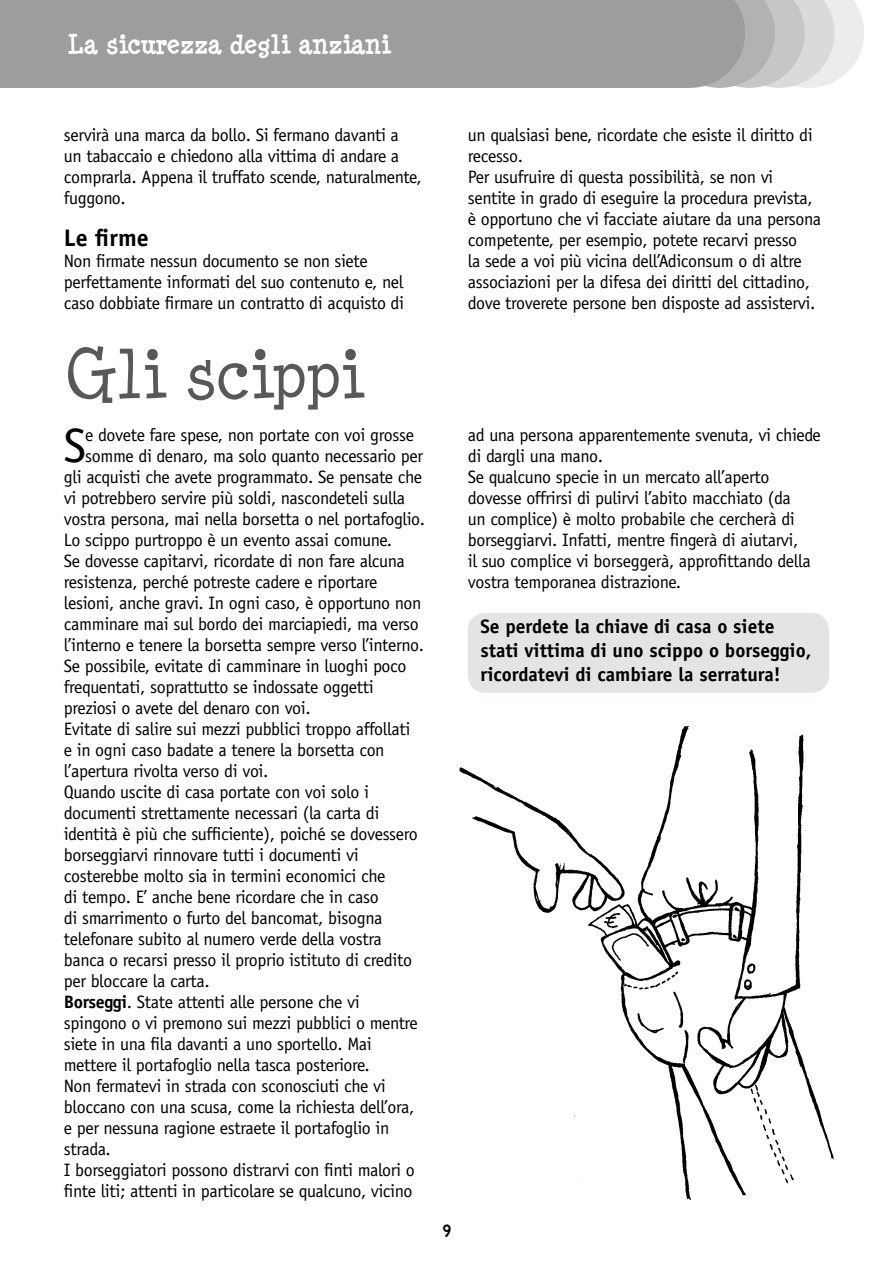
<style>
.page{position:relative;width:893px;height:1263px;background:#fff}
.page>*{position:absolute;margin:0;border:0;box-sizing:border-box;transform-origin:0 0}
.t1{font:67.5px "Minya Nouvelle";color:#58585a}
.t2{font:48.3px "Officina Sans";color:#000}
.t3{font:700 25.5px "Minya Nouvelle";color:#fff}
.t4{font:700 24px "Officina Sans";color:#000}
.t5{font:700 19.5px/24px "Officina Sans";color:#000}
.t6{font:18px/21px "Officina Sans";letter-spacing:-.02em;color:#000}
.s1{font-weight:700}
</style>
<div class="page">
<svg style="left:688px;top:0;width:176px;height:88px;background:#c3c4c5"></svg>
<div style="left:0;top:0;width:688px;height:88px;background:#9c9d9f"></div>
<div style="left:468px;top:613px;width:361px;height:80px;background:#e3e4e4;border-radius:18px"></div>
<img style="left:459px;top:725px;width:376px;height:475px">
<h3 class="t3" style="left:67px;top:29px;width:325px">La sicurezza degli anziani</h3>
<p class="t6" style="left:64px;top:125px;width:360px">servirà una marca da bollo. Si fermano davanti a<br>un tabaccaio e chiedono alla vittima di andare a comprarla. Appena il truffato scende, naturalmente, fuggono.</p>
<h3 class="t4" style="left:64px;top:223px;width:86px">Le firme</h3>
<p class="t6" style="left:64px;top:251px;width:342px">Non firmate nessun documento se non siete perfettamente informati del suo contenuto e, nel caso dobbiate firmare un contratto di acquisto di</p>
<h1 class="t1" style="left:64px;top:337px;width:299px">Gli scippi</h1>
<h2 class="t2" style="left:64px;top:417px;width:24px">S</h2>
<p class="t6" style="left:85px;top:424px;width:330px">e dovete fare spese, non portate con voi grosse</p>
<p class="t6" style="left:85px;top:445px;width:339px">somme di denaro, ma solo quanto necessario per</p>
<p class="t6" style="left:64px;top:466px;width:360px">gli acquisti che avete programmato. Se pensate che</p>
<p class="t6" style="left:64px;top:487px;width:343px">vi potrebbero servire più soldi, nascondeteli sulla</p>
<p class="t6" style="left:64px;top:508px;width:363px">vostra persona, mai nella borsetta o nel portafoglio.</p>
<p class="t6" style="left:64px;top:529px;width:330px">Lo scippo purtroppo è un evento assai comune.</p>
<p class="t6" style="left:64px;top:550px;width:343px">Se dovesse capitarvi, ricordate di non fare alcuna</p>
<p class="t6" style="left:64px;top:571px;width:315px">resistenza, perché potreste cadere e riportare</p>
<p class="t6" style="left:64px;top:592px;width:359px">lesioni, anche gravi. In ogni caso, è opportuno non</p>
<p class="t6" style="left:64px;top:613px;width:357px">camminare mai sul bordo dei marciapiedi, ma verso</p>
<p class="t6" style="left:64px;top:634px;width:362px">l’interno e tenere la borsetta sempre verso l’interno.</p>
<p class="t6" style="left:64px;top:655px;width:344px">Se possibile, evitate di camminare in luoghi poco</p>
<p class="t6" style="left:64px;top:676px;width:311px">frequentati, soprattutto se indossate oggetti</p>
<p class="t6" style="left:64px;top:697px;width:249px">preziosi o avete del denaro con voi.</p>
<p class="t6" style="left:64px;top:718px;width:348px">Evitate di salire sui mezzi pubblici troppo affollati</p>
<p class="t6" style="left:64px;top:739px;width:322px">e in ogni caso badate a tenere la borsetta con</p>
<p class="t6" style="left:64px;top:760px;width:206px">l’apertura rivolta verso di voi.</p>
<p class="t6" style="left:64px;top:781px;width:307px">Quando uscite di casa portate con voi solo i</p>
<p class="t6" style="left:64px;top:802px;width:317px">documenti strettamente necessari (la carta di</p>
<p class="t6" style="left:64px;top:823px;width:356px">identità è più che sufficiente), poiché se dovessero</p>
<p class="t6" style="left:64px;top:844px;width:296px">borseggiarvi rinnovare tutti i documenti vi</p>
<p class="t6" style="left:64px;top:865px;width:323px">costerebbe molto sia in termini economici che</p>
<p class="t6" style="left:64px;top:886px;width:316px">di tempo. E’ anche bene ricordare che in caso</p>
<p class="t6" style="left:64px;top:907px;width:320px">di smarrimento o furto del bancomat, bisogna</p>
<p class="t6" style="left:64px;top:928px;width:319px">telefonare subito al numero verde della vostra</p>
<p class="t6" style="left:64px;top:949px;width:350px">banca o recarsi presso il proprio istituto di credito</p>
<p class="t6" style="left:64px;top:970px;width:148px">per bloccare la carta.</p>
<p class="t6" style="left:64px;top:991px;width:297px"><span class="s1">Borseggi</span>. State attenti alle persone che vi</p>
<p class="t6" style="left:64px;top:1012px;width:356px">spingono o vi premono sui mezzi pubblici o mentre</p>
<p class="t6" style="left:64px;top:1033px;width:309px">siete in una fila davanti a uno sportello. Mai</p>
<p class="t6" style="left:64px;top:1054px;width:307px">mettere il portafoglio nella tasca posteriore.</p>
<p class="t6" style="left:64px;top:1075px;width:323px">Non fermatevi in strada con sconosciuti che vi</p>
<p class="t6" style="left:64px;top:1096px;width:352px">bloccano con una scusa, come la richiesta dell’ora,</p>
<p class="t6" style="left:64px;top:1117px;width:327px">e per nessuna ragione estraete il portafoglio in</p>
<p class="t6" style="left:64px;top:1138px;width:49px">strada.</p>
<p class="t6" style="left:64px;top:1159px;width:353px">I borseggiatori possono distrarvi con finti malori o</p>
<p class="t6" style="left:64px;top:1180px;width:350px">finte liti; attenti in particolare se qualcuno, vicino</p>
<p class="t6" style="left:468px;top:125px;width:355px">un qualsiasi bene, ricordate che esiste il diritto di recesso.<br>Per usufruire di questa possibilità, se non vi sentite in grado di eseguire la procedura prevista, è opportuno che vi facciate aiutare da una persona competente, per esempio, potete recarvi presso<br>la sede a voi più vicina dell’Adiconsum o di altre associazioni per la difesa dei diritti del cittadino, dove troverete persone ben disposte ad assistervi.</p>
<p class="t6" style="left:468px;top:424px;width:355px">ad una persona apparentemente svenuta, vi chiede di dargli una mano.<br>Se qualcuno specie in un mercato all’aperto dovesse offrirsi di pulirvi l’abito macchiato (da<br>un complice) è molto probabile che cercherà di borseggiarvi. Infatti, mentre fingerà di aiutarvi,<br>il suo complice vi borseggerà, approfittando della vostra temporanea distrazione.</p>
<p class="t5" style="left:480px;top:614px;width:333px">Se perdete la chiave di casa o siete stati vittima di uno scippo o borseggio, ricordatevi di cambiare la serratura!</p>
</div>
